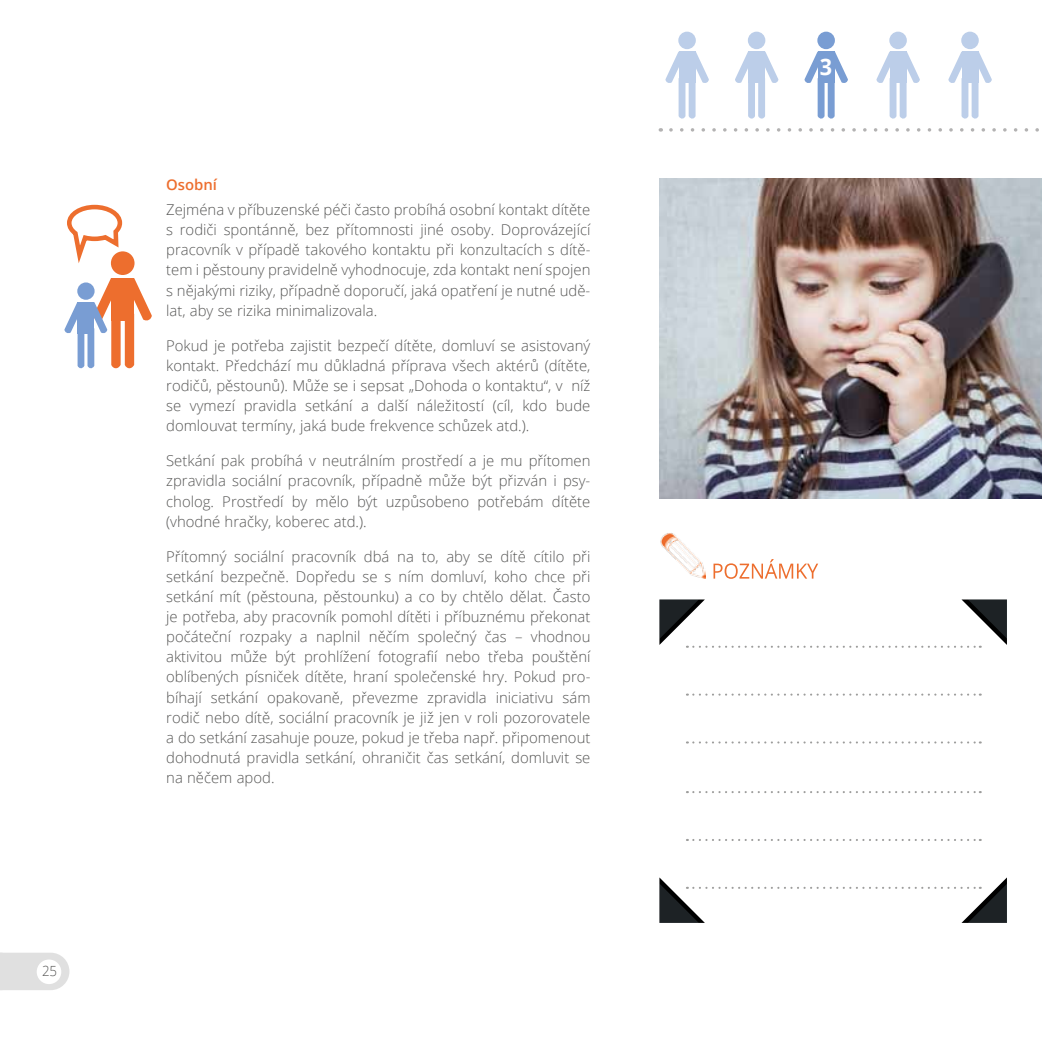
<style>
.page{position:relative;width:1042px;height:1042px;background:#fff}
.page>*{position:absolute;margin:0;border:0;box-sizing:border-box;transform-origin:0 0}
.t1{font:700 22.75px "Open Sans";color:#fff;scale:.95 1}
.t2{font:300 14.88px/20.1px "Open Sans";color:#575756;text-align:justify}
.t3{font:600 14.88px "Open Sans";color:#ed6e2e}
.t4{font:300 14px "Open Sans";color:#575756;scale:.95 1}
.s1{font-weight:400;font-size:21px;color:#fff}
</style>
<div class="page">
<svg style="left:0;top:952px;width:69px;height:38px;background:#e2e2e2"></svg>
<div style="left:37px;top:959px;width:24px;height:25px;background:#fff;border-radius:50%"></div>
<svg style="left:671px;top:128px;width:368px;height:4px"></svg>
<img style="left:659px;top:179px;width:383px;height:320px">
<svg style="left:659px;top:599px;width:348px;height:49px"></svg>
<svg style="left:687px;top:693px;width:294px;height:2px"></svg>
<svg style="left:687px;top:741px;width:294px;height:2px"></svg>
<svg style="left:687px;top:791px;width:294px;height:2px"></svg>
<svg style="left:687px;top:839px;width:294px;height:2px"></svg>
<svg style="left:659px;top:877px;width:348px;height:46px"></svg>
<div style="left:111px;top:251px;width:24px;height:24px;background:#ed6e2e;border-radius:50%"></div>
<svg style="left:64px;top:278px;width:88px;height:91px"></svg>
<div style="left:961px;top:32px;width:18px;height:17px;background:#bccee9;border-radius:50%"></div>
<svg style="left:948px;top:52px;width:44px;height:67px"></svg>
<div style="left:889px;top:32px;width:18px;height:17px;background:#bccee9;border-radius:50%"></div>
<svg style="left:876px;top:52px;width:44px;height:67px"></svg>
<div style="left:817px;top:32px;width:18px;height:17px;background:#799dd3;border-radius:50%"></div>
<svg style="left:804px;top:52px;width:44px;height:67px"></svg>
<div style="left:748px;top:32px;width:17px;height:17px;background:#bccee9;border-radius:50%"></div>
<svg style="left:735px;top:52px;width:43px;height:67px"></svg>
<div style="left:678px;top:32px;width:18px;height:17px;background:#bccee9;border-radius:50%"></div>
<svg style="left:665px;top:52px;width:44px;height:67px"></svg>
<svg style="left:713px;top:559px;width:105px;height:20px"></svg>
<img style="left:660px;top:533px;width:46px;height:45px">
<svg style="left:67px;top:204px;width:57px;height:68px"></svg>
<p class="t4" style="left:41px;top:962px;width:18px"><span class="s1">4</span>2 5</p>
<p class="t3" style="left:166px;top:174px;width:52px">Osobní</p>
<p class="t2" style="left:166px;top:199px;width:426px">Zejména v příbuzenské péči často probíhá osobní kontakt dítěte s rodiči spontánně, bez přítomnosti jiné osoby. Doprovázející pracovník v případě takového kontaktu při konzultacích s dítě&shy;tem i pěstouny pravidelně vyhodnocuje, zda kontakt není spojen s nějakými riziky, případně doporučí, jaká opatření je nutné udě&shy;lat, aby se rizika minimalizovala.</p>
<p class="t2" style="left:166px;top:335px;width:426px">Pokud je potřeba zajistit bezpečí dítěte, domluví se asistovaný kontakt. Předchází mu důkladná příprava všech aktérů (dítěte, rodičů, pěstounů). Může se i sepsat „Dohoda o kontaktu“, v níž se vymezí pravidla setkání a další náležitostí (cíl, kdo bude domlouvat termíny, jaká bude frekvence schůzek atd.).</p>
<p class="t2" style="left:166px;top:450px;width:426px">Setkání pak probíhá v neutrálním prostředí a je mu přítomen zpravidla sociální pracovník, případně může být přizván i psy&shy;cholog. Prostředí by mělo být uzpůsobeno potřebám dítěte (vhodné hračky, koberec atd.).</p>
<p class="t2" style="left:166px;top:546px;width:426px">Přítomný sociální pracovník dbá na to, aby se dítě cítilo při setkání bezpečně. Dopředu se s ním domluví, koho chce při setkání mít (pěstouna, pěstounku) a co by chtělo dělat. Často je potřeba, aby pracovník pomohl dítěti i příbuznému překonat počáteční rozpaky a naplnil něčím společný čas – vhodnou aktivitou může být prohlížení fotografií nebo třeba pouštění oblíbených písniček dítěte, hraní společenské hry. Pokud pro&shy;bíhají setkání opakovaně, převezme zpravidla iniciativu sám rodič nebo dítě, sociální pracovník je již jen v roli pozorovatele a do setkání zasahuje pouze, pokud je třeba např. připomenout dohodnutá pravidla setkání, ohraničit čas setkání, domluvit se na něčem apod.</p>
<h1 class="t1" style="left:820px;top:50px;width:14px">3</h1>
</div>
